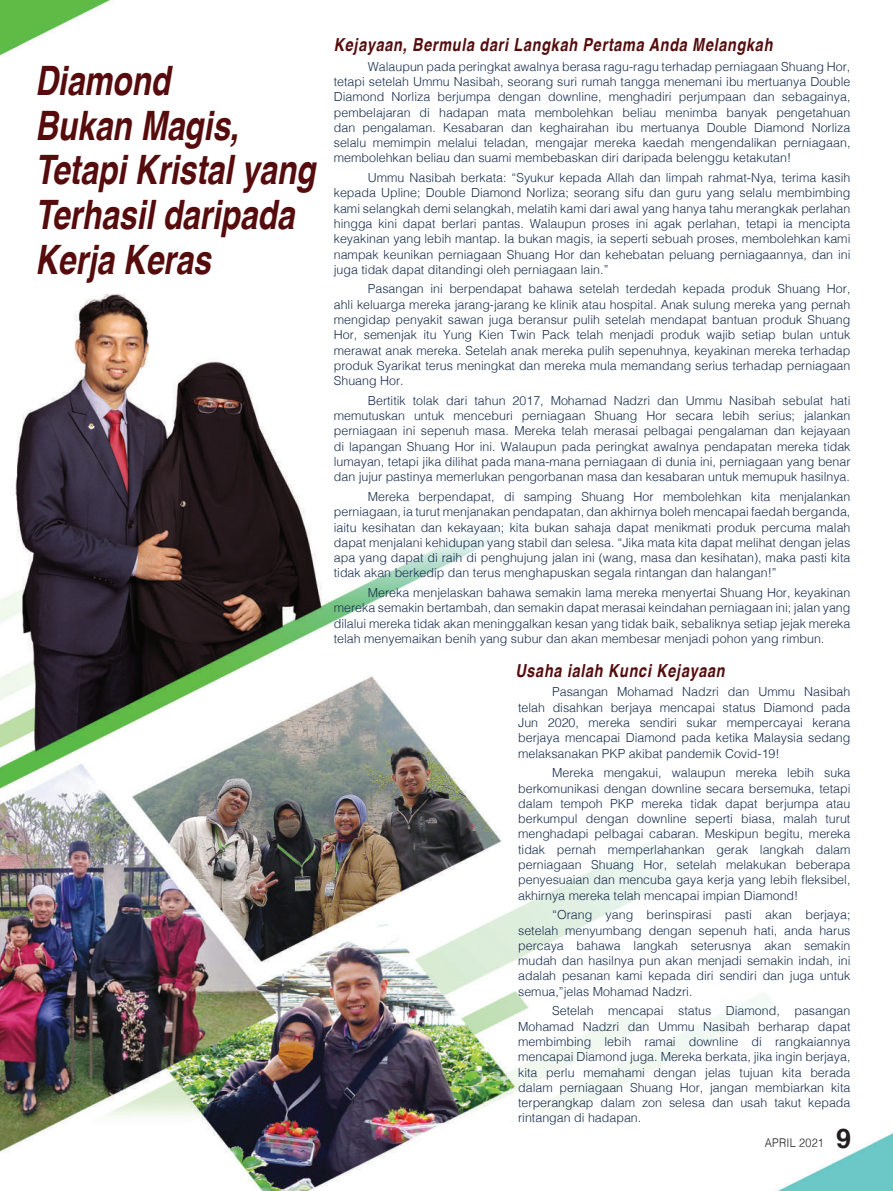
<style>
.page{position:relative;width:893px;height:1191px;background:#fff}
.page>*{position:absolute;margin:0;border:0;box-sizing:border-box;transform-origin:0 0}
.t1{font:italic 700 40.5px/44.5px "Helvetica";color:#560c0d;scale:.78 1}
.t2{font:700 27px "Helvetica";color:#231f20}
.t3{font:italic 700 18px "Helvetica";letter-spacing:.05em;color:#560c0d;scale:.8 1}
.t4{font:300 12.45px/15.3px "Helvetica";color:#192e4f;text-align:justify}
.t5{font:300 12px "Helvetica";letter-spacing:.02em;color:#231f20;scale:.9 1}
</style>
<div class="page">
<img style="left:0;top:0;width:893px;height:1191px">
<h1 class="t1" style="left:35px;top:59px;width:361px">Diamond<br>Bukan Magis,<br>Tetapi Kristal yang<br>Terhasil daripada<br>Kerja Keras</h1>
<h3 class="t3" style="left:334px;top:30px;width:550px">Kejayaan, Bermula dari Langkah Pertama Anda Melangkah</h3>
<p class="t4" style="left:334px;top:58px;width:518px;text-indent:34px">Walaupun pada peringkat awalnya berasa ragu-ragu terhadap perniagaan Shuang Hor, tetapi setelah Ummu Nasibah, seorang suri rumah tangga menemani ibu mertuanya Double Diamond Norliza berjumpa dengan downline, menghadiri perjumpaan dan sebagainya, pembelajaran di hadapan mata membolehkan beliau menimba banyak pengetahuan dan pengalaman. Kesabaran dan keghairahan ibu mertuanya Double Diamond Norliza selalu memimpin melalui teladan, mengajar mereka kaedah mengendalikan perniagaan, membolehkan beliau dan suami membebaskan diri daripada belenggu ketakutan!</p>
<p class="t4" style="left:334px;top:169px;width:518px;text-indent:34px">Ummu Nasibah berkata: “Syukur kepada Allah dan limpah rahmat-Nya, terima kasih kepada Upline; Double Diamond Norliza; seorang sifu dan guru yang selalu membimbing kami selangkah demi selangkah, melatih kami dari awal yang hanya tahu merangkak perlahan hingga kini dapat berlari pantas. Walaupun proses ini agak perlahan, tetapi ia mencipta keyakinan yang lebih mantap. Ia bukan magis, ia seperti sebuah proses, membolehkan kami nampak keunikan perniagaan Shuang Hor dan kehebatan peluang perniagaannya, dan ini juga tidak dapat ditandingi oleh perniagaan lain.”</p>
<p class="t4" style="left:334px;top:280px;width:518px;text-indent:34px">Pasangan ini berpendapat bahawa setelah terdedah kepada produk Shuang Hor, ahli keluarga mereka jarang-jarang ke klinik atau hospital. Anak sulung mereka yang pernah mengidap penyakit sawan juga beransur pulih setelah mendapat bantuan produk Shuang Hor, semenjak itu Yung Kien Twin Pack telah menjadi produk wajib setiap bulan untuk merawat anak mereka. Setelah anak mereka pulih sepenuhnya, keyakinan mereka terhadap produk Syarikat terus meningkat dan mereka mula memandang serius terhadap perniagaan Shuang Hor.</p>
<p class="t4" style="left:334px;top:392px;width:518px;text-indent:34px">Bertitik tolak dari tahun 2017, Mohamad Nadzri dan Ummu Nasibah sebulat hati memutuskan untuk menceburi perniagaan Shuang Hor secara lebih serius; jalankan perniagaan ini sepenuh masa. Mereka telah merasai pelbagai pengalaman dan kejayaan di lapangan Shuang Hor ini. Walaupun pada peringkat awalnya pendapatan mereka tidak lumayan, tetapi jika dilihat pada mana-mana perniagaan di dunia ini, perniagaan yang benar dan jujur pastinya memerlukan pengorbanan masa dan kesabaran untuk memupuk hasilnya.</p>
<p class="t4" style="left:334px;top:488px;width:518px;text-indent:34px">Mereka berpendapat, di samping Shuang Hor membolehkan kita menjalankan perniagaan, ia turut menjanakan pendapatan, dan akhirnya boleh mencapai faedah berganda, iaitu kesihatan dan kekayaan; kita bukan sahaja dapat menikmati produk percuma malah dapat menjalani kehidupan yang stabil dan selesa. “Jika mata kita dapat melihat dengan jelas apa yang dapat di raih di penghujung jalan ini (wang, masa dan kesihatan), maka pasti kita tidak akan berkedip dan terus menghapuskan segala rintangan dan halangan!”</p>
<p class="t4" style="left:334px;top:584px;width:518px;text-indent:34px">Mereka menjelaskan bahawa semakin lama mereka menyertai Shuang Hor, keyakinan mereka semakin bertambah, dan semakin dapat merasai keindahan perniagaan ini; jalan yang dilalui mereka tidak akan meninggalkan kesan yang tidak baik, sebaliknya setiap jejak mereka telah menyemaikan benih yang subur dan akan membesar menjadi pohon yang rimbun.</p>
<h3 class="t3" style="left:515px;top:656px;width:263px">Usaha ialah Kunci Kejayaan</h3>
<p class="t4" style="left:518px;top:683px;width:334px;text-indent:34px">Pasangan Mohamad Nadzri dan Ummu Nasibah telah disahkan berjaya mencapai status Diamond pada Jun 2020, mereka sendiri sukar mempercayai kerana berjaya mencapai Diamond pada ketika Malaysia sedang melaksanakan PKP akibat pandemik Covid-19!</p>
<p class="t4" style="left:518px;top:764px;width:334px;text-indent:34px">Mereka mengakui, walaupun mereka lebih suka berkomunikasi dengan downline secara bersemuka, tetapi dalam tempoh PKP mereka tidak dapat berjumpa atau berkumpul dengan downline seperti biasa, malah turut menghadapi pelbagai cabaran. Meskipun begitu, mereka tidak pernah memperlahankan gerak langkah dalam perniagaan Shuang Hor, setelah melakukan beberapa penyesuaian dan mencuba gaya kerja yang lebih fleksibel, akhirnya mereka telah mencapai impian Diamond!</p>
<p class="t4" style="left:518px;top:906px;width:334px;text-indent:34px">“Orang yang berinspirasi pasti akan berjaya; setelah menyumbang dengan sepenuh hati, anda harus percaya bahawa langkah seterusnya akan semakin mudah dan hasilnya pun akan menjadi semakin indah, ini adalah pesanan kami kepada diri sendiri dan juga untuk semua,”jelas Mohamad Nadzri.</p>
<p class="t4" style="left:518px;top:1002px;width:334px;text-indent:34px">Setelah mencapai status Diamond, pasangan Mohamad Nadzri dan Ummu Nasibah berharap dapat membimbing lebih ramai downline di rangkaiannya mencapai Diamond juga. Mereka berkata, jika ingin berjaya, kita perlu memahami dengan jelas tujuan kita berada dalam perniagaan Shuang Hor, jangan membiarkan kita terperangkap dalam zon selesa dan usah takut kepada rintangan di hadapan.</p>
<p class="t5" style="left:765px;top:1132px;width:67px">APRIL 2021</p>
<h2 class="t2" style="left:836px;top:1117px;width:17px">9</h2>
</div>
